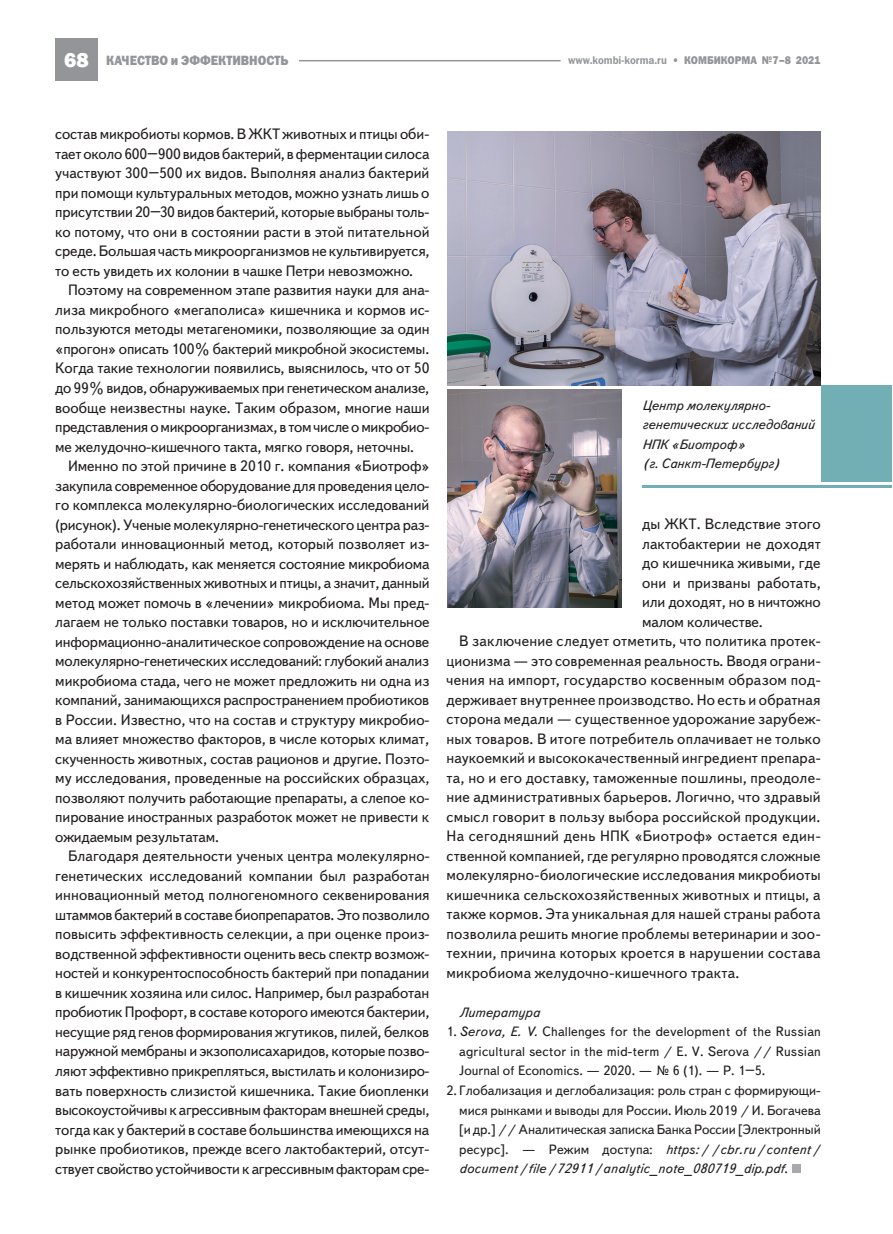
<style>
.page{position:relative;width:893px;height:1234px;background:#fff}
.page>*{position:absolute;margin:0;border:0;box-sizing:border-box;transform-origin:0 0}
.t1{font:800 21px "Franklin Gothic";color:#fff}
.Osnovnoy_text-10-13{font:15px/19.5px "Text Book C";letter-spacing:-.01em;color:#231f20;text-align:justify}
.Osnovnoy_text-10-13-2{font:13.5px "Text Book C";color:#231f20}
.Osnovnoy_text-10-13-3{font:italic 13.5px "Text Book C";letter-spacing:.01em;color:#231f20}
.Podrisunochnaya_podp{font:italic 13.5px/19.5px "Text Book C";letter-spacing:-.01em;color:#231f20}
.Zagolovok{font:13.5px "Franklin Gothic Heavy C";color:#939598;scale:.9 1}
.Zagolovok-2{font:11.25px "Franklin Gothic Demi C";color:#939598;scale:.9 1}
.Zagolovok-3{font:11.25px "Franklin Gothic Heavy C";color:#939598;scale:.9 1}
.s1{font-family:"Franklin Gothic Heavy C"}
.s2{font-style:italic}
.s3{font-style:normal}
</style>
<div class="page">
<div style="left:55px;top:39px;width:43px;height:42px;background:#939598"></div>
<hr style="left:299px;top:60px;width:262px;height:1px;background:#939598">
<div style="left:792px;top:1163px;width:8px;height:9px;background:#a8a9ad"></div>
<img style="left:447px;top:389px;width:174px;height:219px">
<img style="left:447px;top:131px;width:374px;height:254px">
<div style="left:822px;top:385px;width:70px;height:96px;background:#71afb5"></div>
<hr style="left:642px;top:485px;width:250px;height:2px;background:#71afb5">
<p class="t1" style="left:64px;top:46px;width:26px">68</p>
<p class="Zagolovok" style="left:106px;top:53px;width:204px">качество и эффективность</p>
<p class="Zagolovok-2" style="left:568px;top:54px;width:171px">www.kombi-korma.ru <span class="s1">• КОМБИКО</span></p>
<p class="Zagolovok-3" style="left:735px;top:54px;width:97px">РМА №7–8 2021</p>
<p class="Osnovnoy_text-10-13" style="left:55px;top:125px;width:376px">состав микробиоты кормов. В ЖКТ животных и птицы оби&shy;тает около 600–900 видов бактерий, в ферментации силоса участвуют 300–500 их видов. Выполняя анализ бактерий при помощи культуральных методов, можно узнать лишь о присутствии 20–30 видов бактерий, которые выбраны толь&shy;ко потому, что они в состоянии расти в этой питательной среде. Большая часть микроорганизмов не культивируется, то есть увидеть их колонии в чашке Петри невозможно.</p>
<p class="Osnovnoy_text-10-13" style="left:55px;top:281px;width:376px;text-indent:13px">Поэтому на современном этапе развития науки для ана&shy;лиза микробного «мегаполиса» кишечника и кормов ис&shy;пользуются методы метагеномики, позволяющие за один «прогон» описать 100% бактерий микробной экосистемы.<br>Когда такие технологии появились, выяснилось, что от 50 до 99% видов, обнаруживаемых при генетическом анализе, вообще неизвестны науке. Таким образом, многие наши представления о микроорганизмах, в том числе о микробио&shy;ме желудочно-кишечного такта, мягко говоря, неточны.</p>
<p class="Osnovnoy_text-10-13" style="left:55px;top:456px;width:376px;text-indent:13px">Именно по этой причине в 2010 г. компания «Биотроф» закупила современное оборудование для проведения цело&shy;го комплекса молекулярно-биологических исследований (рисунок). Ученые молекулярно-генетического центра раз&shy;работали инновационный метод, который позволяет из&shy;мерять и наблюдать, как меняется состояние микробиома сельскохозяйственных животных и птицы, а значит, данный метод может помочь в «лечении» микробиома. Мы пред&shy;лагаем не только поставки товаров, но и исключительное информационно-аналитическое сопровождение на основе молекулярно-генетических исследований: глубокий анализ микробиома стада, чего не может предложить ни одна из компаний, занимающихся распространением пробиотиков в России. Известно, что на состав и структуру микробио&shy;ма влияет множество факторов, в числе которых климат, скученность животных, состав рационов и другие. Поэто&shy;му исследования, проведенные на российских образцах, позволяют получить работающие препараты, а слепое ко&shy;пирование иностранных разработок может не привести к ожидаемым результатам.</p>
<p class="Osnovnoy_text-10-13" style="left:55px;top:846px;width:376px;text-indent:13px">Благодаря деятельности ученых центра молекулярно&shy;генетических исследований компании был разработан инновационный метод полногеномного секвенирования штаммов бактерий в составе биопрепаратов. Это позволило повысить эффективность селекции, а при оценке произ&shy;водственной эффективности оценить весь спектр возмож&shy;ностей и конкурентоспособность бактерий при попадании в кишечник хозяина или силос. Например, был разработан пробиотик Профорт, в составе которого имеются бактерии, несущие ряд генов формирования жгутиков, пилей, белков наружной мембраны и экзополисахаридов, которые позво&shy;ляют эффективно прикрепляться, выстилать и колонизиро&shy;вать поверхность слизистой кишечника. Такие биопленки высокоустойчивы к агрессивным факторам внешней среды, тогда как у бактерий в составе большинства имеющихся на рынке пробиотиков, прежде всего лактобактерий, отсут&shy;ствует свойство устойчивости к агрессивным факторам сре-</p>
<p class="Podrisunochnaya_podp" style="left:642px;top:395px;width:174px">Центр молекулярно&shy;генетических исследований<br>НПК «Биотроф»</p>
<p class="Podrisunochnaya_podp" style="left:642px;top:453px;width:139px">(г. Санкт-Петербург)</p>
<p class="Osnovnoy_text-10-13" style="left:642px;top:514px;width:180px">ды ЖКТ. Вследствие этого лактобактерии не доходят до кишечника живыми, где они и призваны работать, или доходят, но в ничтожно малом количестве.</p>
<p class="Osnovnoy_text-10-13" style="left:446px;top:631px;width:376px;text-indent:13px">В заключение следует отметить, что политика протек&shy;ционизма — это современная реальность. Вводя ограни&shy;чения на импорт, государство косвенным образом под&shy;держивает внутреннее производство. Но есть и обратная сторона медали — существенное удорожание зарубеж&shy;ных товаров. В итоге потребитель оплачивает не только наукоемкий и высококачественный ингредиент препара&shy;та, но и его доставку, таможенные пошлины, преодоле&shy;ние административных барьеров. Логично, что здравый смысл говорит в пользу выбора российской продукции.<br>На сегодняшний день НПК «Биотроф» остается един&shy;ственной компанией, где регулярно проводятся сложные молекулярно-биологические исследования микробиоты кишечника сельскохозяйственных животных и птицы, а также кормов. Эта уникальная для нашей страны работа позволила решить многие проблемы ветеринарии и зоо&shy;технии, причина которых кроется в нарушении состава микробиома желудочно-кишечного тракта.</p>
<p class="Osnovnoy_text-10-13-3" style="left:459px;top:1004px;width:82px">Литература</p>
<p class="Osnovnoy_text-10-13-2" style="left:446px;top:1024px;width:376px">1. <span class="s2">Serova, E. V.</span> Challenges for the development of the Russian</p>
<p class="Osnovnoy_text-10-13-2" style="left:459px;top:1043px;width:363px">agricultural sector in the mid-term / E. V. Serova // Russian</p>
<p class="Osnovnoy_text-10-13-2" style="left:459px;top:1063px;width:308px">Journal of Economics. — 2020. — № 6 (1). — P. 1–5.</p>
<p class="Osnovnoy_text-10-13-2" style="left:446px;top:1082px;width:376px">2. Глобализация и деглобализация: роль стран с формирующи-</p>
<p class="Osnovnoy_text-10-13-2" style="left:459px;top:1102px;width:363px">мися рынками и выводы для России. Июль 2019 / И. Богачева</p>
<p class="Osnovnoy_text-10-13-2" style="left:459px;top:1121px;width:363px">[и др.] // Аналитическая записка Банка России [Электронный</p>
<p class="Osnovnoy_text-10-13-3" style="left:459px;top:1141px;width:363px"><span class="s3">ресурс]. — Режим доступа:</span> https://cbr.ru/content/</p>
<p class="Osnovnoy_text-10-13-3" style="left:459px;top:1160px;width:330px">document/file/72911/analytic_note_080719_dip.pdf<span class="s3">.</span></p>
</div>
